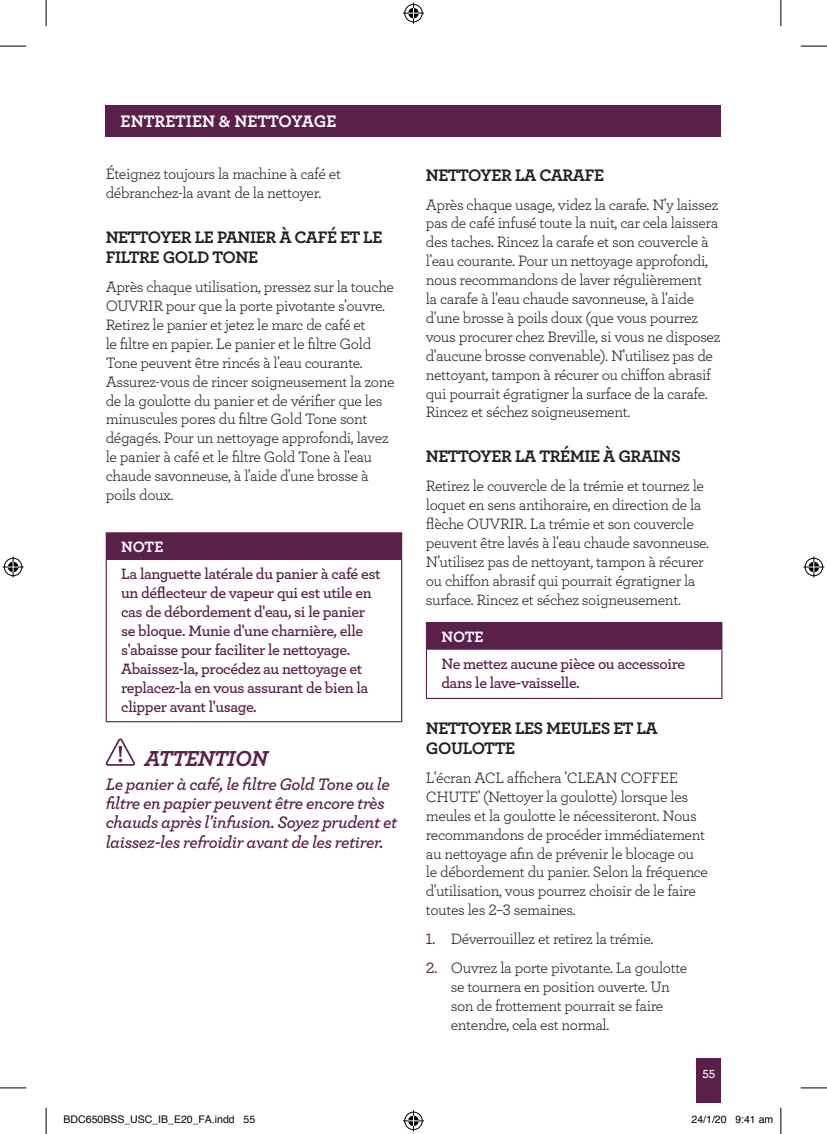
<style>
.page{position:relative;width:827px;height:1134px;background:#fff}
.page>*{position:absolute;margin:0;border:0;box-sizing:border-box;transform-origin:0 0}
.t1{font:22.75px "Archer Bold LF Italic";letter-spacing:-.025em;color:#592049}
.t2{font:17.5px/19.2px "Archer Semibold LF Italic";letter-spacing:-.025em;color:#592049}
.t3{font:17.5px/20.1px "Archer Bold LF";letter-spacing:-.025em;color:#231f20}
.t4{font:17.5px "Archer Bold LF";color:#fff}
.t5{font:15.75px/18.9px "Archer Book LF";letter-spacing:-.025em;color:#231f20}
.t6{font:15.75px/18.9px "Archer Semibold LF";letter-spacing:-.025em;color:#592049}
.t7{font:15.75px "Archer Bold LF";color:#fff}
.t8{font:12.25px "Archer Semibold LF";color:#fff}
.t9{font:10.5px "Helvetica";color:#000}
.s1{font-family:"Archer Medium LF";color:#592049}
</style>
<div class="page">
<div style="left:696px;top:1058px;width:25px;height:45px;background:#592049"></div>
<div style="left:106px;top:106px;width:615px;height:31px;background:#592049"></div>
<div style="left:106px;top:533px;width:295px;height:26px;background:#592049"></div>
<svg style="left:401px;top:533px;width:1px;height:26px"></svg>
<hr style="left:106px;top:532px;width:296px;height:1px;background:#592049">
<hr style="left:106px;top:560px;width:1px;height:161px;background:#592049">
<hr style="left:401px;top:560px;width:1px;height:161px;background:#592049">
<hr style="left:106px;top:721px;width:296px;height:1px;background:#592049">
<hr style="left:106px;top:559px;width:296px;height:1px;background:#592049">
<svg style="left:106px;top:738px;width:29px;height:28px"></svg>
<div style="left:426px;top:623px;width:295px;height:26px;background:#592049"></div>
<svg style="left:721px;top:623px;width:1px;height:26px"></svg>
<hr style="left:426px;top:622px;width:296px;height:1px;background:#592049">
<hr style="left:426px;top:650px;width:1px;height:48px;background:#592049">
<hr style="left:721px;top:650px;width:1px;height:48px;background:#592049">
<hr style="left:426px;top:698px;width:296px;height:1px;background:#592049">
<hr style="left:426px;top:649px;width:296px;height:1px;background:#592049">
<svg style="left:0;top:46px;width:26px;height:1px"></svg>
<svg style="left:800px;top:46px;width:26px;height:1px"></svg>
<svg style="left:0;top:1088px;width:26px;height:1px"></svg>
<svg style="left:800px;top:1088px;width:26px;height:1px"></svg>
<svg style="left:46px;top:0;width:1px;height:26px"></svg>
<svg style="left:46px;top:1108px;width:1px;height:26px"></svg>
<svg style="left:780px;top:0;width:1px;height:26px"></svg>
<svg style="left:780px;top:1108px;width:1px;height:26px"></svg>
<svg style="left:403px;top:3px;width:21px;height:21px"></svg>
<svg style="left:403px;top:1110px;width:21px;height:21px"></svg>
<svg style="left:3px;top:556px;width:21px;height:21px"></svg>
<svg style="left:803px;top:556px;width:21px;height:21px"></svg>
<p class="t4" style="left:121px;top:110px;width:217px">ENTRETIEN &amp; NETTOYAGE</p>
<p class="t5" style="left:106px;top:164px;width:237px">Éteignez toujours la machine à café et débranchez-la avant de la nettoyer.</p>
<p class="t3" style="left:106px;top:227px;width:278px">NETTOYER LE PANIER À CAFÉ ET LE<br>FILTRE GOLD TONE</p>
<p class="t5" style="left:106px;top:277px;width:290px">Après chaque utilisation, pressez sur la touche OUVRIR pour que la porte pivotante s'ouvre.<br>Retirez le panier et jetez le marc de café et<br>le filtre en papier. Le panier et le filtre Gold Tone peuvent être rincés à l'eau courante.<br>Assurez-vous de rincer soigneusement la zone de la goulotte du panier et de vérifier que les minuscules pores du filtre Gold Tone sont dégagés. Pour un nettoyage approfondi, lavez le panier à café et le filtre Gold Tone à l'eau chaude savonneuse, à l'aide d'une brosse à poils doux.</p>
<p class="t7" style="left:121px;top:537px;width:44px">NOTE</p>
<p class="t6" style="left:121px;top:564px;width:261px">La languette latérale du panier à café est un déflecteur de vapeur qui est utile en cas de débordement d'eau, si le panier se bloque. Munie d'une charnière, elle s'abaisse pour faciliter le nettoyage.<br>Abaissez-la, procédez au nettoyage et replacez-la en vous assurant de bien la clipper avant l'usage.</p>
<h1 class="t1" style="left:144px;top:744px;width:125px">ATTENTION</h1>
<p class="t2" style="left:106px;top:774px;width:293px">Le panier à café, le filtre Gold Tone ou le filtre en papier peuvent être encore très chauds après l'infusion. Soyez prudent et laissez-les refroidir avant de les retirer.</p>
<p class="t3" style="left:426px;top:164px;width:180px">NETTOYER LA CARAFE</p>
<p class="t5" style="left:426px;top:194px;width:296px">Après chaque usage, videz la carafe. N'y laissez pas de café infusé toute la nuit, car cela laissera des taches. Rincez la carafe et son couvercle à l'eau courante. Pour un nettoyage approfondi, nous recommandons de laver régulièrement<br>la carafe à l'eau chaude savonneuse, à l'aide d'une brosse à poils doux (que vous pourrez vous procurer chez Breville, si vous ne disposez d'aucune brosse convenable). N'utilisez pas de nettoyant, tampon à récurer ou chiffon abrasif qui pourrait égratigner la surface de la carafe.<br>Rincez et séchez soigneusement.</p>
<p class="t3" style="left:426px;top:446px;width:256px">NETTOYER LA TRÉMIE À GRAINS</p>
<p class="t5" style="left:426px;top:476px;width:285px">Retirez le couvercle de la trémie et tournez le loquet en sens antihoraire, en direction de la flèche OUVRIR. La trémie et son couvercle peuvent être lavés à l'eau chaude savonneuse.<br>N'utilisez pas de nettoyant, tampon à récurer ou chiffon abrasif qui pourrait égratigner la surface. Rincez et séchez soigneusement.</p>
<p class="t7" style="left:441px;top:627px;width:44px">NOTE</p>
<p class="t6" style="left:441px;top:654px;width:245px">Ne mettez aucune pièce ou accessoire dans le lave-vaisselle.</p>
<p class="t3" style="left:426px;top:718px;width:233px">NETTOYER LES MEULES ET LA<br>GOULOTTE</p>
<p class="t5" style="left:426px;top:768px;width:284px">L'écran ACL affichera 'CLEAN COFFEE CHUTE' (Nettoyer la goulotte) lorsque les meules et la goulotte le nécessiteront. Nous recommandons de procéder immédiatement au nettoyage afin de prévenir le blocage ou le débordement du panier. Selon la fréquence d'utilisation, vous pourrez choisir de le faire toutes les 2–3 semaines.</p>
<p class="t5" style="left:426px;top:929px;width:229px"><span class="s1">1.</span> Déverrouillez et retirez la trémie.</p>
<p class="t5" style="left:450px;top:958px;width:238px;text-indent:-25px"><span class="s1">2.</span> Ouvrez la porte pivotante. La goulotte se tournera en position ouverte. Un son de frottement pourrait se faire entendre, cela est normal.</p>
<p class="t8" style="left:702px;top:1066px;width:14px">55</p>
<p class="t9" style="left:64px;top:1112px;width:193px">BDC650BSS_USC_IB_E20_FA.indd 55</p>
<p class="t9" style="left:691px;top:1112px;width:83px">24/1/20 9:41 am</p>
</div>
